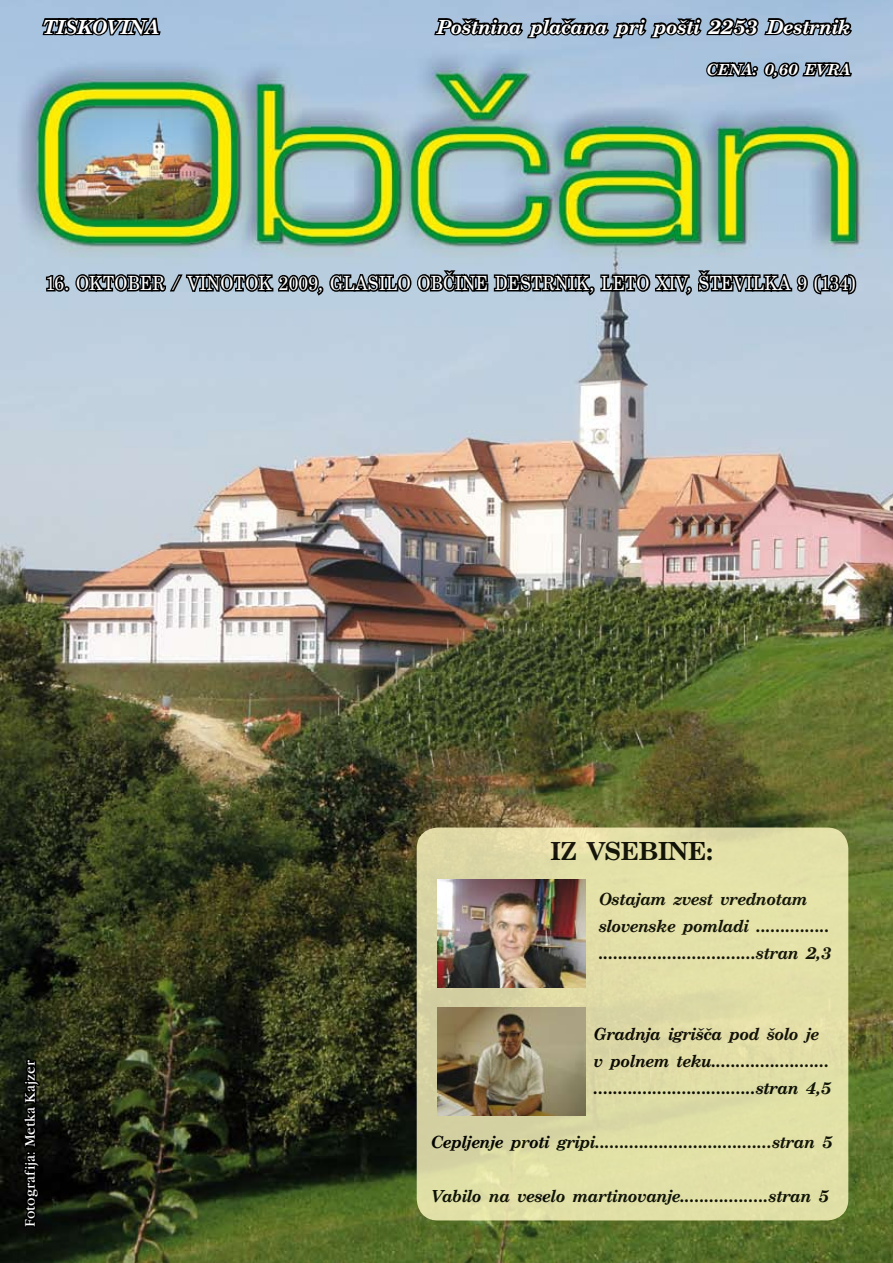
<style>
.page{position:relative;width:893px;height:1263px;background:#fff}
.page>*{position:absolute;margin:0;border:0;box-sizing:border-box;transform-origin:0 0}
.t1{font:700 27px "Century Sch TEE";letter-spacing:-.01em;color:#000}
.t2{font:21px "Century Sch TEE";letter-spacing:.01em;color:#fff;scale:.92 1}
.t3{font:italic 700 21px "Century Sch TEE";color:#fff}
.t4{font:italic 700 18px/27px "Century Sch TEE";letter-spacing:-.01em;color:#000}
.t5{font:italic 700 16.5px "Century Sch TEE";color:#fff}
.t6{font:14.25px "Garamond Itc TEE";letter-spacing:.01em;color:#fff}
</style>
<div class="page">
<img style="left:0;top:0;width:893px;height:1263px">
<svg style="left:44px;top:266px;width:814px;height:33px;background:#727f8a"></svg>
<svg style="left:40px;top:0;width:123px;height:88px;background:#819caf"></svg>
<svg style="left:432px;top:10px;width:422px;height:120px;background:#8aa3b2"></svg>
<div style="left:417px;top:827px;width:431px;height:393px;background:linear-gradient(to right,#d9d5a3,#e5e3a9);border-radius:21px"></div>
<svg style="left:12px;top:1057px;width:30px;height:203px;background:#0a0c07"></svg>
<img style="left:438px;top:879px;width:148px;height:108px">
<img style="left:437px;top:1008px;width:148px;height:108px">
<p class="t3" style="left:43px;top:15px;width:118px">TISKOVINA</p>
<p class="t3" style="left:437px;top:15px;width:415px">Poštnina plačana pri pošti 2253 Destrnik</p>
<p class="t5" style="left:707px;top:60px;width:145px">CENA: 0,60 EVRA</p>
<p class="t2" style="left:45px;top:271px;width:882px">16. OKTOBER / VINOTOK 2009, GLASILO OBČINE DESTRNIK, LETO XIV, ŠTEVILKA 9 (134)</p>
<p class="t6" style="left:22px;top:1227px;width:168px;rotate:-90deg">Fotografija: Metka Kajzer</p>
<h1 class="t1" style="left:550px;top:836px;width:165px">IZ VSEBINE:</h1>
<p class="t4" style="left:599px;top:886px;width:234px">Ostajam zvest vrednotam slovenske pomladi ............... ................................stran 2,3</p>
<p class="t4" style="left:594px;top:1021px;width:239px">Gradnja igrišča pod šolo je v polnem teku........................ .................................stran 4,5</p>
<p class="t4" style="left:431px;top:1129px;width:403px">Cepljenje proti gripi....................................stran 5</p>
<p class="t4" style="left:431px;top:1183px;width:399px">Vabilo na veselo martinovanje..................stran 5</p>
</div>
